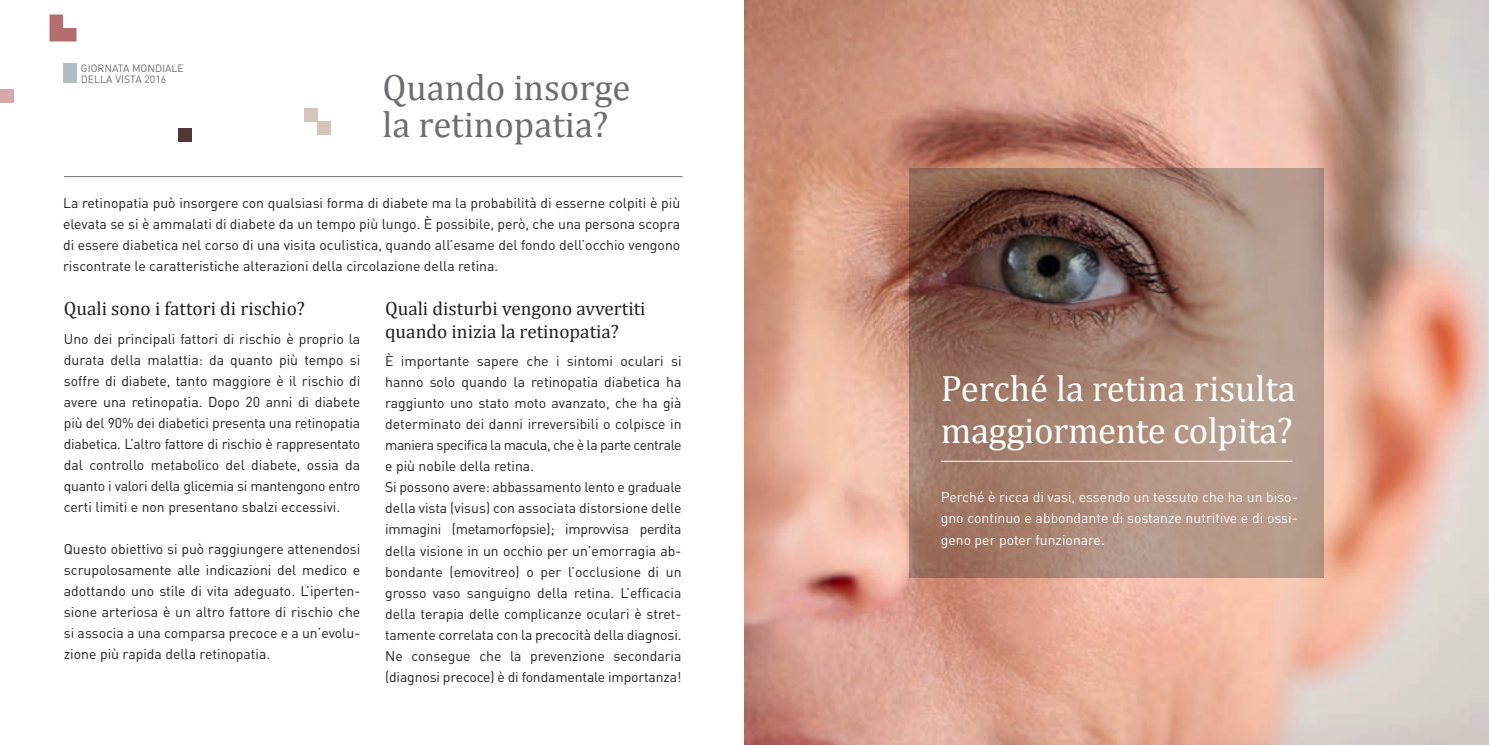
<style>
.page{position:relative;width:1489px;height:745px;background:#fff}
.page>*{position:absolute;margin:0;border:0;box-sizing:border-box;transform-origin:0 0}
.t1{font:36.75px/42px "Cambria";letter-spacing:-.01em;color:#fff}
.t2{font:36.75px/36.8px "Cambria";color:#6c6d70}
.t3{font:19.25px/22.8px "Cambria";color:#231f20}
.t4{font:14px/21px "DIN";color:#231f20;text-align:justify}
.t5{font:14px/21px "DIN";color:#fff;text-align:justify}
.t6{font:10.5px/11.4px "DIN";color:#6c6d70}
</style>
<div class="page">
<svg style="left:50px;top:14px;width:26px;height:27px"></svg>
<div style="left:178px;top:128px;width:14px;height:14px;background:#513835"></div>
<div style="left:0;top:89px;width:13px;height:13px;background:#d5a8aa"></div>
<div style="left:304px;top:108px;width:13px;height:14px;background:#d6c4bb"></div>
<div style="left:317px;top:122px;width:14px;height:13px;background:#d6c4bb"></div>
<hr style="left:64px;top:176px;width:618px;height:1px;background:#6c6d70">
<img style="left:744px;top:0;width:744px;height:744px">
<svg style="left:909px;top:167px;width:414px;height:410px;background:#9d7c6d"></svg>
<hr style="left:940px;top:460px;width:352px;height:1px;background:#fff">
<div style="left:63px;top:63px;width:13px;height:20px;background:#adbfc4"></div>
<p class="t6" style="left:81px;top:62px;width:104px">GIORNATA MONDIALE<br>DELLA VISTA 2016</p>
<h1 class="t2" style="left:382px;top:69px;width:249px">Quando insorge la retinopatia?</h1>
<p class="t4" style="left:63px;top:192px;width:618px">La retinopatia può insorgere con qualsiasi forma di diabete ma la probabilità di esserne colpiti è più elevata se si è ammalati di diabete da un tempo più lungo. È possibile, però, che una persona scopra di essere diabetica nel corso di una visita oculistica, quando all’esame del fondo dell’occhio vengono riscontrate le caratteristiche alterazioni della circolazione della retina.</p>
<h2 class="t3" style="left:64px;top:297px;width:243px">Quali sono i fattori di rischio?</h2>
<p class="t4" style="left:64px;top:327px;width:298px">Uno dei principali fattori di rischio è proprio la durata della malattia: da quanto più tempo si soffre di diabete, tanto maggiore è il rischio di avere una retinopatia. Dopo 20 anni di diabete più del 90% dei diabetici presenta una retinopatia diabetica. L’altro fattore di rischio è rappresentato dal controllo metabolico del diabete, ossia da quanto i valori della glicemia si mantengono entro certi limiti e non presentano sbalzi eccessivi.</p>
<p class="t4" style="left:64px;top:537px;width:298px">Questo obiettivo si può raggiungere attenendosi scrupolosamente alle indicazioni del medico e adottando uno stile di vita adeguato. L’iperten&shy;sione arteriosa è un altro fattore di rischio che si associa a una comparsa precoce e a un’evolu&shy;zione più rapida della retinopatia.</p>
<h2 class="t3" style="left:385px;top:297px;width:262px">Quali disturbi vengono avvertiti quando inizia la retinopatia?</h2>
<p class="t4" style="left:385px;top:350px;width:298px;text-align:left">È importante sapere che i sintomi oculari si hanno solo quando la retinopatia diabetica ha raggiunto uno stato moto avanzato, che ha già determinato dei danni irreversibili o colpisce in maniera specifica la macula, che è la parte centrale e più nobile della retina.<br>Si possono avere: abbassamento lento e graduale della vista (visus) con associata distorsione delle immagini (metamorfopsie); improvvisa perdita della visione in un occhio per un’emorragia ab&shy;bondante (emovitreo) o per l’occlusione di un grosso vaso sanguigno della retina. L’efficacia della terapia delle complicanze oculari è stret&shy;tamente correlata con la precocità della diagnosi.<br>Ne consegue che la prevenzione secondaria (diagnosi precoce) è di fondamentale importanza!</p>
<h1 class="t1" style="left:940px;top:367px;width:356px">Perché la retina risulta maggiormente colpita?</h1>
<p class="t5" style="left:940px;top:486px;width:358px">Perché è ricca di vasi, essendo un tessuto che ha un biso&shy;gno continuo e abbondante di sostanze nutritive e di ossi&shy;geno per poter funzionare.</p>
</div>
